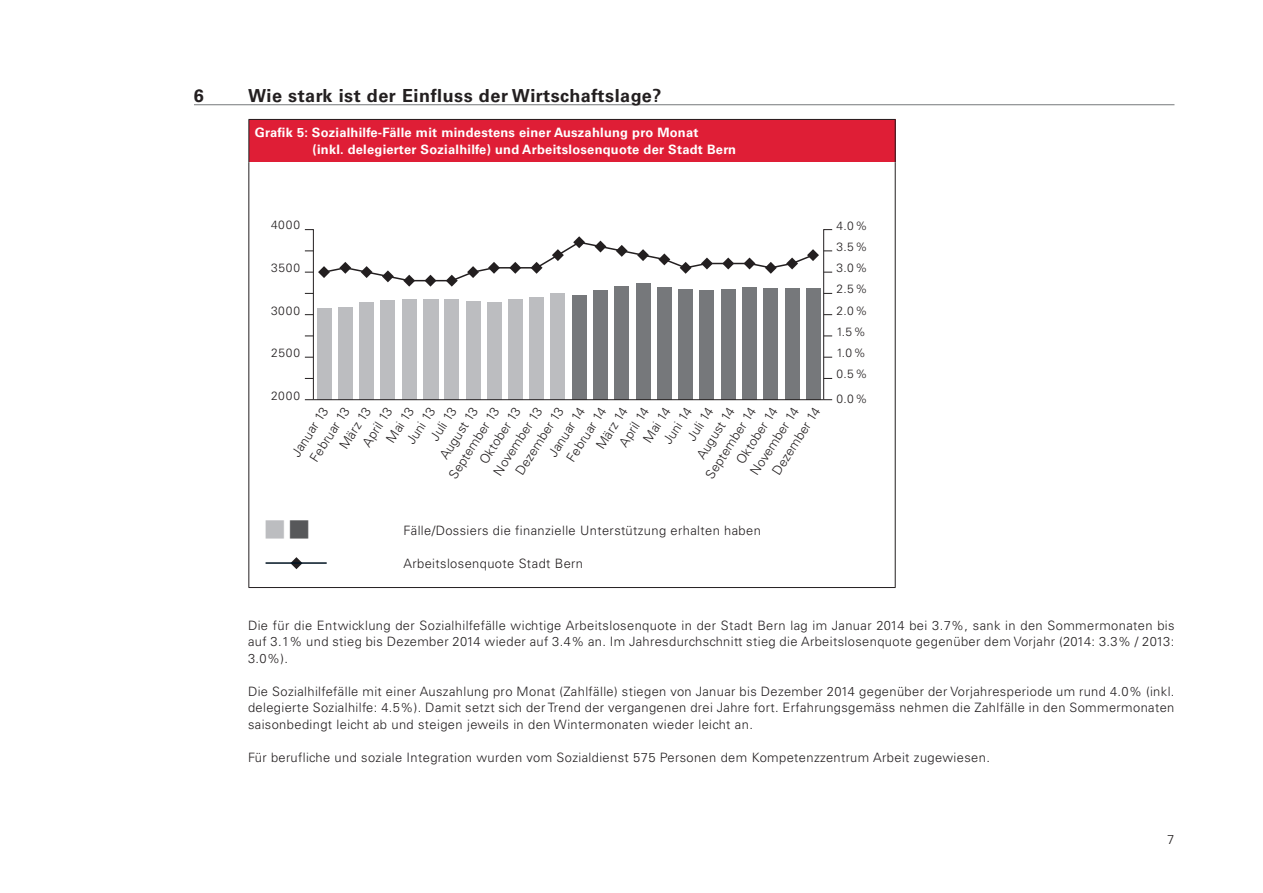
<style>
.page{position:relative;width:1263px;height:893px;background:#fff}
.page>*{position:absolute;margin:0;border:0;box-sizing:border-box;transform-origin:0 0}
.t1{font:700 18px "Univers LT Std";letter-spacing:.03em;color:#231f20}
.t2{font:300 12.9px/16.5px "Univers LT Std";letter-spacing:.03em;color:#231f20;text-align:justify}
.t3{font:700 12.9px/16.5px "Univers LT Std";letter-spacing:.02em;color:#fff}
.t4{font:300 12px/21.3px "Univers LT Std";letter-spacing:.07em;color:#231f20}
</style>
<div class="page">
<div style="left:249px;top:119px;width:646px;height:43px;background:#df1e36"></div>
<hr style="left:248px;top:119px;width:647px;height:1px;background:#231f20">
<hr style="left:248px;top:120px;width:1px;height:42px;background:#231f20">
<hr style="left:895px;top:120px;width:1px;height:42px;background:#231f20">
<hr style="left:248px;top:162px;width:1px;height:425px;background:#231f20">
<hr style="left:895px;top:162px;width:1px;height:425px;background:#231f20">
<hr style="left:248px;top:587px;width:647px;height:1px;background:#231f20">
<hr style="left:194px;top:104px;width:980px;height:1px;background:#76787b">
<svg style="left:291px;top:557px;width:11px;height:12px"></svg>
<hr style="left:266px;top:562px;width:61px;height:2px;background:#001322">
<svg style="left:304px;top:229px;width:529px;height:171px"></svg>
<h1 class="t1" style="left:194px;top:85px;width:12px">6</h1>
<h1 class="t1" style="left:248px;top:85px;width:415px">Wie stark ist der Einfluss der Wirtschaftslage?</h1>
<p class="t3" style="left:312px;top:125px;width:425px;text-indent:-58px">Grafik 5: Sozialhilfe-Fälle mit mindestens einer Auszahlung pro Monat<br>(inkl. delegierter Sozialhilfe) und Arbeitslosenquote der Stadt Bern</p>
<p class="t4" style="left:271px;top:215px;width:30px">4000</p>
<p class="t4" style="left:271px;top:257px;width:30px">3500</p>
<p class="t4" style="left:271px;top:300px;width:30px">3000</p>
<p class="t4" style="left:271px;top:342px;width:30px">2500</p>
<p class="t4" style="left:836px;top:215px;width:33px">4.0%<br>3.5%<br>3.0%<br>2.5%<br>2.0%<br>1.5%<br>1.0%<br>0.5%</p>
<p class="t4" style="left:271px;top:385px;width:30px">2000</p>
<p class="t4" style="left:836px;top:388px;width:33px">0.0%</p>
<p class="t2" style="left:768px;top:469px;width:79px;rotate:-57deg">Dezember 14</p>
<p class="t2" style="left:746px;top:469px;width:80px;rotate:-57deg">November 14</p>
<p class="t2" style="left:693px;top:453px;width:60px;rotate:-57deg">August 14</p>
<p class="t2" style="left:702px;top:472px;width:83px;rotate:-57deg">September 14</p>
<p class="t2" style="left:639px;top:437px;width:41px;rotate:-57deg">Mai 14</p>
<p class="t2" style="left:659px;top:438px;width:43px;rotate:-57deg">Juni 14</p>
<p class="t2" style="left:683px;top:435px;width:39px;rotate:-57deg">Juli 14</p>
<p class="t2" style="left:615px;top:440px;width:45px;rotate:-57deg">April 14</p>
<p class="t2" style="left:732px;top:458px;width:66px;rotate:-57deg">Oktober 14</p>
<p class="t2" style="left:545px;top:451px;width:57px;rotate:-57deg">Januar 14</p>
<p class="t2" style="left:563px;top:456px;width:63px;rotate:-57deg">Februar 14</p>
<p class="t2" style="left:592px;top:443px;width:48px;rotate:-57deg">März 14</p>
<p class="t2" style="left:512px;top:469px;width:79px;rotate:-57deg">Dezember 13</p>
<p class="t2" style="left:490px;top:469px;width:80px;rotate:-57deg">November 13</p>
<p class="t2" style="left:445px;top:472px;width:83px;rotate:-57deg">September 13</p>
<p class="t2" style="left:436px;top:453px;width:60px;rotate:-57deg">August 13</p>
<p class="t2" style="left:475px;top:458px;width:66px;rotate:-57deg">Oktober 13</p>
<p class="t2" style="left:382px;top:437px;width:41px;rotate:-57deg">Mai 13</p>
<p class="t2" style="left:403px;top:438px;width:43px;rotate:-57deg">Juni 13</p>
<p class="t2" style="left:288px;top:451px;width:57px;rotate:-57deg">Januar 13</p>
<p class="t2" style="left:426px;top:435px;width:39px;rotate:-57deg">Juli 13</p>
<p class="t2" style="left:306px;top:456px;width:63px;rotate:-57deg">Februar 13</p>
<p class="t2" style="left:358px;top:441px;width:45px;rotate:-57deg">April 13</p>
<p class="t2" style="left:336px;top:443px;width:48px;rotate:-57deg">März 13</p>
<p class="t2" style="left:403px;top:522px;width:359px">Fälle/Dossiers die finanzielle Unterstützung erhalten haben</p>
<p class="t2" style="left:403px;top:555px;width:181px">Arbeitslosenquote Stadt Bern</p>
<p class="t2" style="left:248px;top:617px;width:928px">Die für die Entwicklung der Sozialhilfefälle wichtige Arbeitslosenquote in der Stadt Bern lag im Januar 2014 bei 3.7%, sank in den Sommermonaten bis auf 3.1% und stieg bis Dezember 2014 wieder auf 3.4% an. Im Jahresdurchschnitt stieg die Arbeitslosenquote gegenüber dem Vorjahr (2014: 3.3% / 2013:<br>3.0%).</p>
<p class="t2" style="left:248px;top:683px;width:928px">Die Sozialhilfefälle mit einer Auszahlung pro Monat (Zahlfälle) stiegen von Januar bis Dezember 2014 gegenüber der Vorjahresperiode um rund 4.0% (inkl. delegierte Sozialhilfe: 4.5%). Damit setzt sich der Trend der vergangenen drei Jahre fort. Erfahrungsgemäss nehmen die Zahlfälle in den Sommermonaten saisonbedingt leicht ab und steigen jeweils in den Wintermonaten wieder leicht an.</p>
<p class="t2" style="left:248px;top:749px;width:743px">Für berufliche und soziale Integration wurden vom Sozialdienst 575 Personen dem Kompetenzzentrum Arbeit zugewiesen.</p>
<p class="t2" style="left:1167px;top:831px;width:9px">7</p>
</div>
